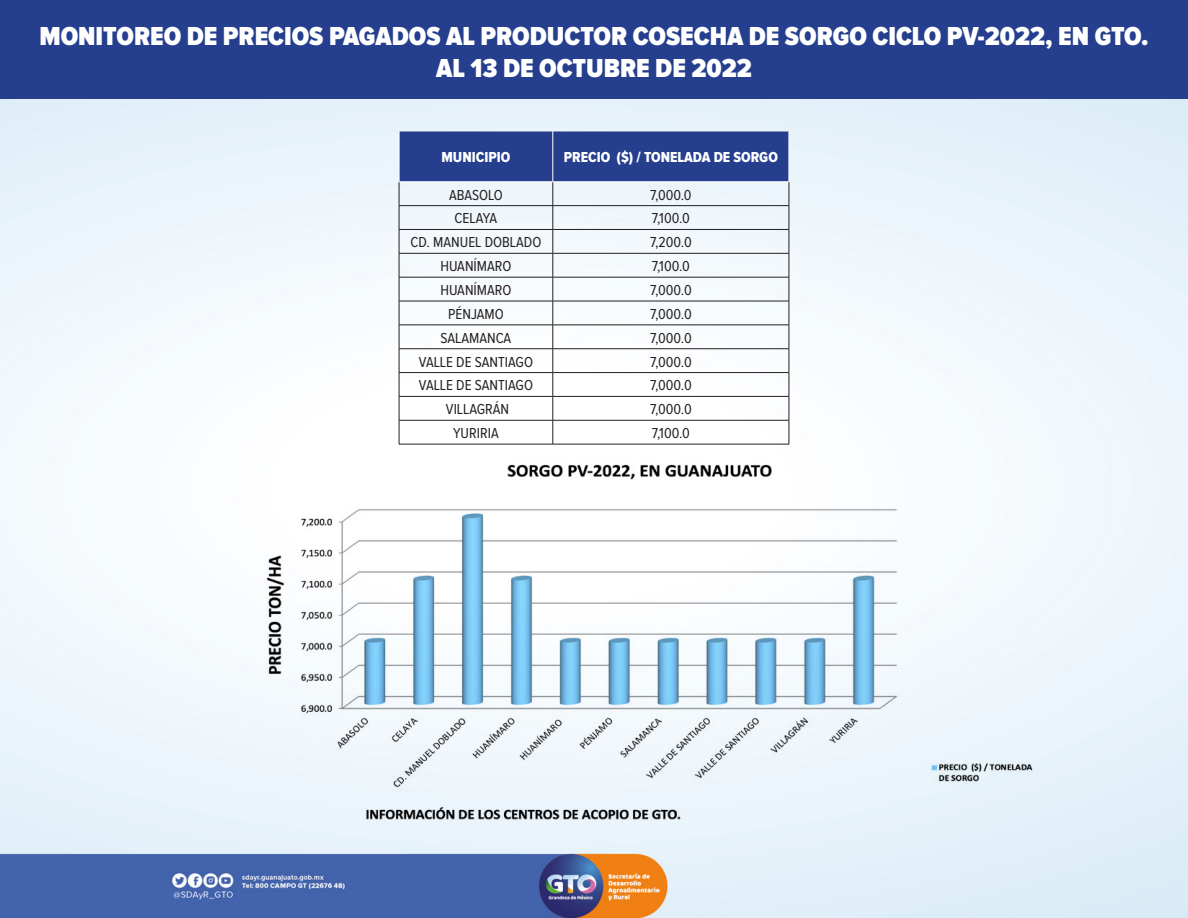
<style>
.page{position:relative;width:1188px;height:918px;background:#fff}
.page>*{position:absolute;margin:0;border:0;box-sizing:border-box;transform-origin:0 0}
.t1{font:900 27px/32.4px "Proxima Nova Cond";color:#fff;text-align:center}
.t2{font:15px "Proxima Nova Cond";color:#231f20}
.t3{font:15px "Proxima Nova Cond Extrabld";color:#fff}
</style>
<div class="page">
<img style="left:0;top:99px;width:1188px;height:819px">
<div style="left:0;top:0;width:1188px;height:99px;background:#253f8e"></div>
<svg style="left:399px;top:132px;width:391px;height:312px"></svg>
<hr style="left:399px;top:444px;width:154px;height:1px;background:#231f20">
<hr style="left:553px;top:444px;width:236px;height:1px;background:#231f20">
<hr style="left:399px;top:131px;width:154px;height:1px;background:#fff">
<hr style="left:399px;top:131px;width:1px;height:51px;background:#fff">
<hr style="left:553px;top:131px;width:236px;height:1px;background:#fff">
<hr style="left:553px;top:131px;width:1px;height:51px;background:#fff">
<hr style="left:789px;top:131px;width:1px;height:51px;background:#fff">
<hr style="left:399px;top:182px;width:154px;height:1px;background:#fff">
<hr style="left:553px;top:182px;width:236px;height:1px;background:#fff">
<img style="left:256px;top:459px;width:782px;height:367px">
<h1 class="t1" style="left:39px;top:21px;width:1111px">MONITOREO DE PRECIOS PAGADOS AL PRODUCTOR COSECHA DE SORGO CICLO PV-2022, EN GTO.<br>AL 13 DE OCTUBRE DE 2022</h1>
<p class="t3" style="left:441px;top:150px;width:70px">MUNICIPIO</p>
<p class="t3" style="left:564px;top:150px;width:216px">PRECIO ($) / TONELADA DE SORGO</p>
<p class="t2" style="left:449px;top:188px;width:55px">ABASOLO</p>
<p class="t2" style="left:650px;top:188px;width:43px">7,000.0</p>
<p class="t2" style="left:455px;top:212px;width:44px">CELAYA</p>
<p class="t2" style="left:652px;top:212px;width:39px">7,100.0</p>
<p class="t2" style="left:411px;top:235px;width:132px">CD. MANUEL DOBLADO</p>
<p class="t2" style="left:650px;top:235px;width:43px">7,200.0</p>
<p class="t2" style="left:440px;top:259px;width:73px">HUANÍMARO</p>
<p class="t2" style="left:652px;top:259px;width:39px">7,100.0</p>
<p class="t2" style="left:440px;top:283px;width:73px">HUANÍMARO</p>
<p class="t2" style="left:650px;top:283px;width:43px">7,000.0</p>
<p class="t2" style="left:448px;top:307px;width:57px">PÉNJAMO</p>
<p class="t2" style="left:650px;top:307px;width:43px">7,000.0</p>
<p class="t2" style="left:441px;top:331px;width:72px">SALAMANCA</p>
<p class="t2" style="left:650px;top:331px;width:43px">7,000.0</p>
<p class="t2" style="left:419px;top:355px;width:116px">VALLE DE SANTIAGO</p>
<p class="t2" style="left:650px;top:355px;width:43px">7,000.0</p>
<p class="t2" style="left:419px;top:379px;width:116px">VALLE DE SANTIAGO</p>
<p class="t2" style="left:650px;top:379px;width:43px">7,000.0</p>
<p class="t2" style="left:446px;top:402px;width:65px">VILLAGRÁN</p>
<p class="t2" style="left:650px;top:402px;width:43px">7,000.0</p>
<p class="t2" style="left:453px;top:426px;width:47px">YURIRIA</p>
<p class="t2" style="left:652px;top:426px;width:39px">7,100.0</p>
</div>
